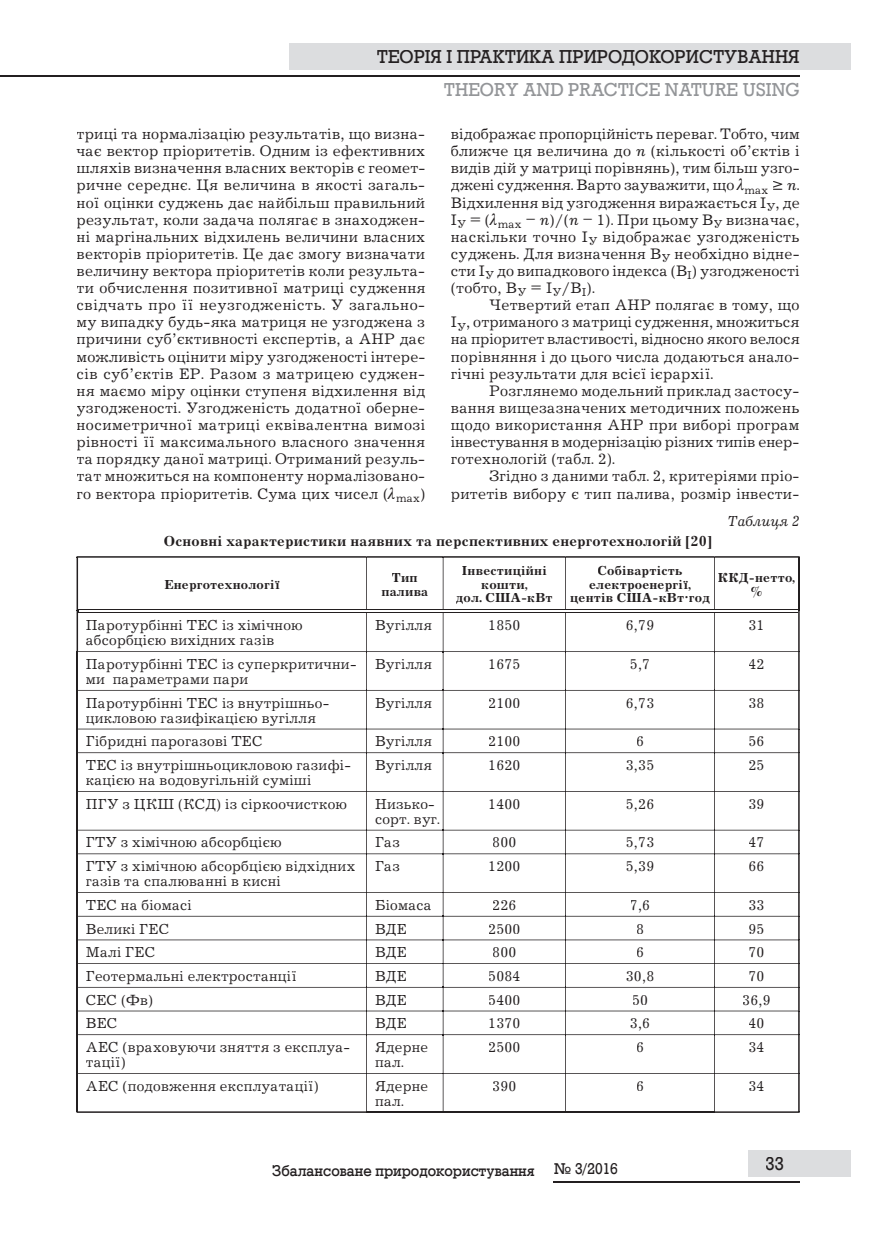
<style>
.page{position:relative;width:872px;height:1234px;background:#fff}
.page>*{position:absolute;margin:0;border:0;box-sizing:border-box;transform-origin:0 0}
.t1{font:18px "DIA Rodeo";color:#231f20}
.t2{font:18px "DIA Rodeo";color:#939598}
.t3{font:15.75px/17.1px "Journal C";letter-spacing:.015em;color:#231f20;text-align:justify}
.t4{font:15px/15px "Journal C";letter-spacing:.015em;color:#231f20}
.t5{font:700 15px "Journal C";letter-spacing:.015em;color:#231f20}
.t6{font:15px "DIA Rodeo";color:#231f20}
.t7{font:italic 15px "Journal C";color:#231f20}
.t8{font:700 13.5px/13.5px "Journal C";letter-spacing:.015em;color:#231f20;text-align:center}
.s1{font-style:italic}
.s2{font-family:"Newton F"}
</style>
<div class="page">
<hr style="left:0;top:75px;width:799px;height:2px;background:#231f20">
<div style="left:748px;top:1149px;width:102px;height:27px;background:#dcdddf"></div>
<hr style="left:553px;top:1180px;width:246px;height:2px;background:#231f20">
<div style="left:289px;top:43px;width:561px;height:27px;background:#dcdddf"></div>
<svg style="left:77px;top:556px;width:722px;height:556px"></svg>
<hr style="left:78px;top:609px;width:288px;height:1px;background:#231f20">
<hr style="left:78px;top:611px;width:288px;height:1px;background:#231f20">
<hr style="left:366px;top:609px;width:77px;height:1px;background:#231f20">
<hr style="left:366px;top:611px;width:77px;height:1px;background:#231f20">
<hr style="left:443px;top:609px;width:122px;height:1px;background:#231f20">
<hr style="left:443px;top:611px;width:122px;height:1px;background:#231f20">
<hr style="left:565px;top:609px;width:149px;height:1px;background:#231f20">
<hr style="left:565px;top:611px;width:149px;height:1px;background:#231f20">
<hr style="left:714px;top:609px;width:84px;height:1px;background:#231f20">
<hr style="left:714px;top:611px;width:84px;height:1px;background:#231f20">
<p class="t1" style="left:377px;top:46px;width:424px">ТЕОРІЯ І ПРАКТИКА ПРИРОДОКОРИСТУВАННЯ</p>
<p class="t2" style="left:444px;top:79px;width:357px">THEORY AND PRACTICE NATURE USING</p>
<p class="t3" style="left:77px;top:126px;width:350px">триці та нормалізацію результатів, що визна&shy;чає вектор пріоритетів. Одним із ефективних шляхів визначення власних векторів є геомет&shy;ричне середнє. Ця величина в якості загаль&shy;ної оцінки суджень дає найбільш правильний результат, коли задача полягає в знаходжен&shy;ні маргінальних відхилень величини власних векторів пріоритетів. Це дає змогу визначати величину вектора пріоритетів коли результа&shy;ти обчислення позитивної матриці судження свідчать про її неузгодженість. У загально&shy;му випадку будь-яка матриця не узгоджена з причини суб’єктивності експертів, а AHP дає можливість оцінити міру узгодженості інтере&shy;сів суб’єктів ЕР. Разом з матрицею суджен&shy;ня маємо міру оцінки ступеня відхилення від узгодженості. Узгодженість додатної оберне&shy;носиметричної матриці еквівалентна вимозі рівності її максимального власного значення та порядку даної матриці. Отриманий резуль&shy;тат множиться на компоненту нормалізовано&shy;го вектора пріоритетів. Cума цих чисел ( <sub>max</sub>)</p>
<p class="t3" style="left:451px;top:126px;width:350px">відображає пропорційність переваг. Тобто, чим ближче ця величина до <span class="s1">n</span> (кількості об’єктів і видів дій у матриці порівнянь), тим більш узго&shy;джені судження. Варто зауважити, що <sub>max</sub> ≥ <span class="s1">n</span>.<br>Відхилення від узгодження виражається І<sub>У</sub>, де І<sub>У</sub> = ( <sub>max</sub> – <span class="s1">n</span>)/(<span class="s1">n</span> – 1). При цьому В<sub>У</sub> визначає, наскільки точно І<sub>У</sub> відображає узгодженість суджень. Для визначення В<sub>У</sub> необхідно відне&shy;сти І<sub>У</sub> до випадкового індекса (В<sub>І</sub>) узгодженості (тобто, В<sub>У</sub> = І<sub>У</sub>/В<sub>І</sub>).</p>
<p class="t3" style="left:451px;top:297px;width:350px;text-indent:38px">Четвертий етап AHP полягає в тому, що І<sub>У</sub>, отриманого з матриці судження, множиться на пріоритет властивості, відносно якого велося порівняння і до цього числа додаються анало&shy;гічні результати для всієї ієрархії.</p>
<p class="t3" style="left:451px;top:382px;width:350px;text-indent:38px">Розглянемо модельний приклад застосу&shy;вання вищезазначених методичних положень щодо використання AHP при виборі програм інвестування в модернізацію різних типів енер&shy;готехнологій (табл. 2).</p>
<p class="t3" style="left:451px;top:468px;width:350px;text-align:right">Згідно з даними табл. 2, критеріями пріо&shy;ритетів вибору є тип палива, розмір інвести-</p>
<p class="t7" style="left:727px;top:513px;width:73px">Таблиця 2</p>
<p class="t5" style="left:164px;top:532px;width:550px">Основні характеристики наявних та перспективних енерготехнологій [20]</p>
<p class="t8" style="left:164px;top:577px;width:117px">Енерготехнології</p>
<p class="t8" style="left:381px;top:571px;width:48px">Тип палива</p>
<p class="t8" style="left:456px;top:564px;width:98px">Інвестиційні кошти,<br>дол. США-кВт</p>
<p class="t8" style="left:570px;top:564px;width:141px">Собівартість електроенергії, центів США-кВт<span class="s2">·</span>год</p>
<p class="t8" style="left:718px;top:571px;width:79px">ККД-нетто, %</p>
<p class="t4" style="left:86px;top:618px;width:218px">Паротурбінні ТЕС із хімічною абсорбцією вихідних газів</p>
<p class="t4" style="left:375px;top:618px;width:58px">Вугілля</p>
<p class="t4" style="left:488px;top:618px;width:34px">1850</p>
<p class="t4" style="left:626px;top:618px;width:30px">6,79</p>
<p class="t4" style="left:748px;top:618px;width:18px">31</p>
<p class="t4" style="left:86px;top:657px;width:272px">Паротурбінні ТЕС із суперкритични&shy;ми параметрами пари</p>
<p class="t4" style="left:375px;top:657px;width:58px">Вугілля</p>
<p class="t4" style="left:488px;top:657px;width:34px">1675</p>
<p class="t4" style="left:630px;top:657px;width:22px">5,7</p>
<p class="t4" style="left:748px;top:657px;width:18px">42</p>
<p class="t4" style="left:86px;top:695px;width:245px">Паротурбінні ТЕС із внутрішньо&shy;цикловою газифікацією вугілля</p>
<p class="t4" style="left:375px;top:695px;width:58px">Вугілля</p>
<p class="t4" style="left:488px;top:695px;width:34px">2100</p>
<p class="t4" style="left:626px;top:695px;width:30px">6,73</p>
<p class="t4" style="left:748px;top:695px;width:18px">38</p>
<p class="t4" style="left:86px;top:734px;width:178px">Гібридні парогазові ТЕС</p>
<p class="t4" style="left:375px;top:734px;width:58px">Вугілля</p>
<p class="t4" style="left:488px;top:734px;width:34px">2100</p>
<p class="t4" style="left:636px;top:734px;width:9px">6</p>
<p class="t4" style="left:748px;top:734px;width:18px">56</p>
<p class="t4" style="left:86px;top:758px;width:267px">ТЕС із внутрішньоцикловою газифі&shy;кацією на водовугільній суміші</p>
<p class="t4" style="left:375px;top:758px;width:58px">Вугілля</p>
<p class="t4" style="left:488px;top:758px;width:34px">1620</p>
<p class="t4" style="left:626px;top:758px;width:30px">3,35</p>
<p class="t4" style="left:748px;top:758px;width:18px">25</p>
<p class="t4" style="left:86px;top:796px;width:263px">ПГУ з ЦКШ (КСД) із сіркоочисткою</p>
<p class="t4" style="left:375px;top:796px;width:66px">Низько&shy;сорт. вуг.</p>
<p class="t4" style="left:488px;top:796px;width:34px">1400</p>
<p class="t4" style="left:626px;top:796px;width:30px">5,26</p>
<p class="t4" style="left:748px;top:796px;width:18px">39</p>
<p class="t4" style="left:86px;top:835px;width:197px">ГТУ з хімічною абсорбцією</p>
<p class="t4" style="left:375px;top:835px;width:26px">Газ</p>
<p class="t4" style="left:492px;top:835px;width:26px">800</p>
<p class="t4" style="left:626px;top:835px;width:30px">5,73</p>
<p class="t4" style="left:748px;top:835px;width:18px">47</p>
<p class="t4" style="left:86px;top:859px;width:271px">ГТУ з хімічною абсорбцією відхідних газів та спалюванні в кисні</p>
<p class="t4" style="left:375px;top:859px;width:26px">Газ</p>
<p class="t4" style="left:488px;top:859px;width:34px">1200</p>
<p class="t4" style="left:626px;top:859px;width:30px">5,39</p>
<p class="t4" style="left:748px;top:859px;width:18px">66</p>
<p class="t4" style="left:86px;top:897px;width:107px">ТЕС на біомасі</p>
<p class="t4" style="left:375px;top:897px;width:58px">Біомаса</p>
<p class="t4" style="left:492px;top:897px;width:26px">226</p>
<p class="t4" style="left:630px;top:897px;width:22px">7,6</p>
<p class="t4" style="left:748px;top:897px;width:18px">33</p>
<p class="t4" style="left:86px;top:921px;width:85px">Великі ГЕС</p>
<p class="t4" style="left:375px;top:921px;width:33px">ВДЕ</p>
<p class="t4" style="left:488px;top:921px;width:34px">2500</p>
<p class="t4" style="left:636px;top:921px;width:9px">8</p>
<p class="t4" style="left:748px;top:921px;width:18px">95</p>
<p class="t4" style="left:86px;top:945px;width:71px">Малі ГЕС</p>
<p class="t4" style="left:375px;top:945px;width:33px">ВДЕ</p>
<p class="t4" style="left:492px;top:945px;width:26px">800</p>
<p class="t4" style="left:636px;top:945px;width:9px">6</p>
<p class="t4" style="left:748px;top:945px;width:18px">70</p>
<p class="t4" style="left:86px;top:968px;width:212px">Геотермальні електростанції</p>
<p class="t4" style="left:375px;top:968px;width:33px">ВДЕ</p>
<p class="t4" style="left:488px;top:968px;width:34px">5084</p>
<p class="t4" style="left:626px;top:968px;width:30px">30,8</p>
<p class="t4" style="left:748px;top:968px;width:18px">70</p>
<p class="t4" style="left:86px;top:992px;width:69px">СЕС (Фв)</p>
<p class="t4" style="left:375px;top:992px;width:33px">ВДЕ</p>
<p class="t4" style="left:488px;top:992px;width:34px">5400</p>
<p class="t4" style="left:632px;top:992px;width:18px">50</p>
<p class="t4" style="left:742px;top:992px;width:30px">36,9</p>
<p class="t4" style="left:86px;top:1016px;width:33px">ВЕС</p>
<p class="t4" style="left:375px;top:1016px;width:33px">ВДЕ</p>
<p class="t4" style="left:488px;top:1016px;width:34px">1370</p>
<p class="t4" style="left:630px;top:1016px;width:22px">3,6</p>
<p class="t4" style="left:748px;top:1016px;width:18px">40</p>
<p class="t4" style="left:86px;top:1039px;width:266px">АЕС (враховуючи зняття з експлуа&shy;тації)</p>
<p class="t4" style="left:375px;top:1039px;width:55px">Ядерне пал.</p>
<p class="t4" style="left:488px;top:1039px;width:34px">2500</p>
<p class="t4" style="left:636px;top:1039px;width:9px">6</p>
<p class="t4" style="left:748px;top:1039px;width:18px">34</p>
<p class="t4" style="left:86px;top:1078px;width:234px">АЕС (подовження експлуатації)</p>
<p class="t4" style="left:375px;top:1078px;width:55px">Ядерне пал.</p>
<p class="t4" style="left:492px;top:1078px;width:26px">390</p>
<p class="t4" style="left:636px;top:1078px;width:9px">6</p>
<p class="t4" style="left:748px;top:1078px;width:18px">34</p>
<p class="t6" style="left:272px;top:1161px;width:264px">Збалансоване природокористування</p>
<p class="t6" style="left:554px;top:1160px;width:65px">№ 3/2016</p>
<p class="t1" style="left:765px;top:1153px;width:20px">33</p>
</div>
